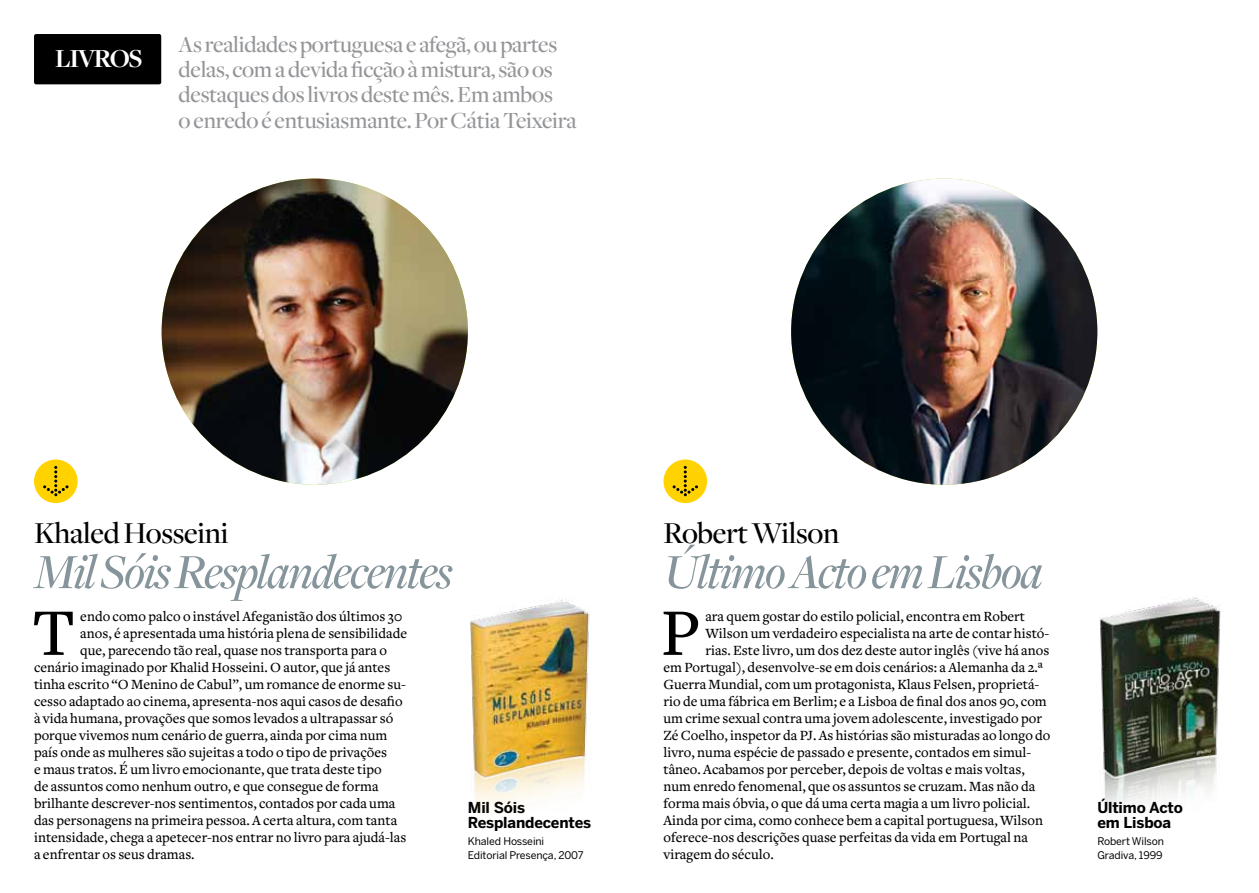
<style>
.page{position:relative;width:1259px;height:893px;background:#fff}
.page>*{position:absolute;margin:0;border:0;box-sizing:border-box;transform-origin:0 0}
.t1{font:500 69px "Freight Text";color:#000}
.t2{font:italic 500 51px "Freight Disp";letter-spacing:-.03em;color:#86959b}
.t3{font:500 31.5px "Freight Disp";letter-spacing:-.01em;color:#000}
.t4{font:700 27px "Freight Disp";letter-spacing:-.055em;color:#fff}
.t5{font:500 24px/25.5px "Freight Disp";letter-spacing:-.01em;color:#939598}
.t6{font:700 15px/15px "Benton Sans";letter-spacing:-.01em;color:#000}
.t7{font:500 14.7px "Freight Text";color:#000}
.t8{font:10.5px/13.5px "Benton Sans";letter-spacing:-.01em;color:#000}
</style>
<div class="page">
<div style="left:34px;top:34px;width:127px;height:50px;background:#000;border-radius:2px"></div>
<div style="left:34px;top:459px;width:44px;height:44px;background:#ffd200;border-radius:50%"></div>
<svg style="left:43px;top:466px;width:26px;height:30px"></svg>
<div style="left:663px;top:459px;width:44px;height:44px;background:#ffd200;border-radius:50%"></div>
<svg style="left:672px;top:466px;width:26px;height:30px"></svg>
<img style="left:162px;top:179px;width:306px;height:306px;border-radius:153px">
<img style="left:791px;top:179px;width:306px;height:306px;border-radius:153px">
<img style="left:470px;top:599px;width:120px;height:209px">
<img style="left:1099px;top:597px;width:122px;height:212px">
<h3 class="t4" style="left:55px;top:44px;width:89px">LIVROS</h3>
<h3 class="t5" style="left:179px;top:32px;width:399px">As realidades portuguesa e afegã, ou partes delas, com a devida ficção à mistura, são os destaques dos livros deste mês. Em ambos<br>o enredo é entusiasmante. Por Cátia Teixeira</h3>
<h3 class="t3" style="left:34px;top:516px;width:196px">Khaled Hosseini</h3>
<h2 class="t2" style="left:34px;top:545px;width:420px">Mil Sóis Resplandecentes</h2>
<h1 class="t1" style="left:32px;top:595px;width:44px">T</h1>
<p class="t7" style="left:80px;top:608px;width:323px">endo como palco o instável Afeganistão dos últimos 30</p>
<p class="t7" style="left:80px;top:625px;width:328px">anos, é apresentada uma história plena de sensibilidade</p>
<p class="t7" style="left:80px;top:642px;width:308px">que, parecendo tão real, quase nos transporta para o</p>
<p class="t7" style="left:34px;top:659px;width:358px">cenário imaginado por Khalid Hosseini. O autor, que já antes</p>
<p class="t7" style="left:34px;top:676px;width:373px">tinha escrito “O Menino de Cabul”, um romance de enorme su-</p>
<p class="t7" style="left:34px;top:693px;width:370px">cesso adaptado ao cinema, apresenta-nos aqui casos de desafio</p>
<p class="t7" style="left:34px;top:710px;width:361px">à vida humana, provações que somos levados a ultrapassar só</p>
<p class="t7" style="left:34px;top:727px;width:355px">porque vivemos num cenário de guerra, ainda por cima num</p>
<p class="t7" style="left:34px;top:744px;width:354px">país onde as mulheres são sujeitas a todo o tipo de privações</p>
<p class="t7" style="left:34px;top:761px;width:349px">e maus tratos. É um livro emocionante, que trata deste tipo</p>
<p class="t7" style="left:34px;top:778px;width:346px">de assuntos como nenhum outro, e que consegue de forma</p>
<p class="t7" style="left:34px;top:795px;width:363px">brilhante descrever-nos sentimentos, contados por cada uma</p>
<p class="t7" style="left:34px;top:812px;width:365px">das personagens na primeira pessoa. A certa altura, com tanta</p>
<p class="t7" style="left:34px;top:829px;width:374px">intensidade, chega a apetecer-nos entrar no livro para ajudá-las</p>
<p class="t7" style="left:34px;top:846px;width:162px">a enfrentar os seus dramas.</p>
<p class="t6" style="left:468px;top:799px;width:125px">Mil Sóis<br>Resplandecentes</p>
<p class="t8" style="left:468px;top:835px;width:117px">Khaled Hosseini<br>Editorial Presença, 2007</p>
<h3 class="t3" style="left:663px;top:516px;width:177px">Robert Wilson</h3>
<h2 class="t2" style="left:663px;top:545px;width:381px">Último Acto em Lisboa</h2>
<h1 class="t1" style="left:660px;top:595px;width:41px">P</h1>
<p class="t7" style="left:705px;top:608px;width:321px">ara quem gostar do estilo policial, encontra em Robert</p>
<p class="t7" style="left:705px;top:625px;width:345px">Wilson um verdadeiro especialista na arte de contar histó-</p>
<p class="t7" style="left:705px;top:642px;width:345px">rias. Este livro, um dos dez deste autor inglês (vive há anos</p>
<p class="t7" style="left:663px;top:659px;width:381px">em Portugal), desenvolve-se em dois cenários: a Alemanha da 2.ª</p>
<p class="t7" style="left:663px;top:676px;width:377px">Guerra Mundial, com um protagonista, Klaus Felsen, proprietá-</p>
<p class="t7" style="left:663px;top:693px;width:385px">rio de uma fábrica em Berlim; e a Lisboa de final dos anos 90, com</p>
<p class="t7" style="left:663px;top:710px;width:380px">um crime sexual contra uma jovem adolescente, investigado por</p>
<p class="t7" style="left:663px;top:727px;width:388px">Zé Coelho, inspetor da PJ. As histórias são misturadas ao longo do</p>
<p class="t7" style="left:663px;top:744px;width:369px">livro, numa espécie de passado e presente, contados em simul-</p>
<p class="t7" style="left:663px;top:761px;width:363px">tâneo. Acabamos por perceber, depois de voltas e mais voltas,</p>
<p class="t7" style="left:663px;top:778px;width:373px">num enredo fenomenal, que os assuntos se cruzam. Mas não da</p>
<p class="t7" style="left:663px;top:795px;width:368px">forma mais óbvia, o que dá uma certa magia a um livro policial.</p>
<p class="t7" style="left:663px;top:812px;width:381px">Ainda por cima, como conhece bem a capital portuguesa, Wilson</p>
<p class="t7" style="left:663px;top:829px;width:366px">oferece-nos descrições quase perfeitas da vida em Portugal na</p>
<p class="t7" style="left:663px;top:846px;width:112px">viragem do século.</p>
<p class="t6" style="left:1097px;top:799px;width:87px">Último Acto em Lisboa</p>
<p class="t8" style="left:1097px;top:835px;width:68px">Robert Wilson<br>Gradiva, 1999</p>
</div>
